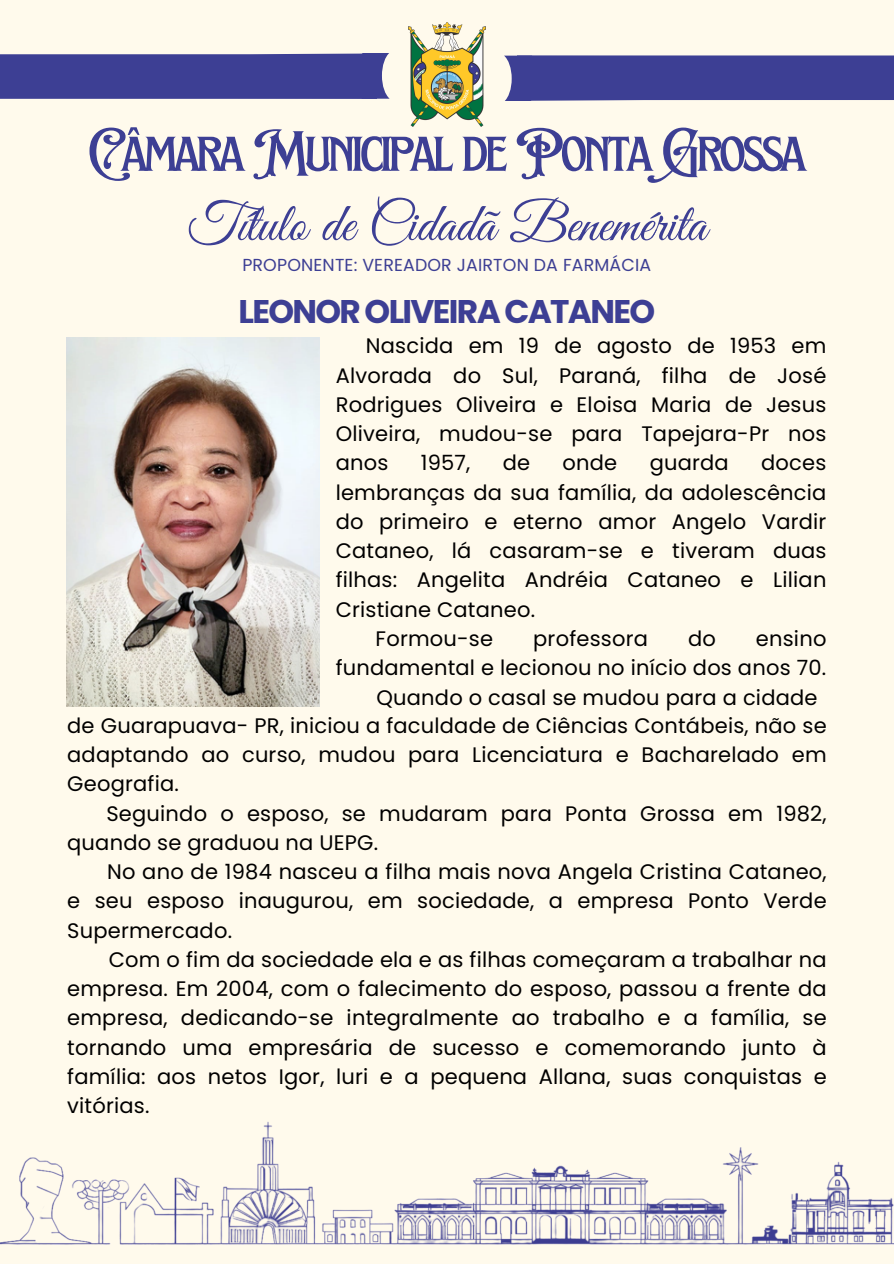
<style>
.page{position:relative;width:894px;height:1264px;background:#fff}
.page>*{position:absolute;margin:0;border:0;box-sizing:border-box;transform-origin:0 0}
.t1{font:59.7px "EFCO Brookshire";letter-spacing:-.06em;color:#3d3f94}
.t2{font:54.6px "Great Vibes";color:#3d3f94}
.t3{font:700 32.7px "Poppins";letter-spacing:-.05em;color:#3d3f94}
.t4{font:21px/29.2px "Poppins";letter-spacing:.01em;color:#000;text-align:justify}
.t5{font:17.4px "Poppins";letter-spacing:.01em;color:#3d3f94}
</style>
<div class="page">
<div style="left:0;top:0;width:893px;height:1263px;background:#fffaec"></div>
<img style="left:0;top:1122px;width:893px;height:123px">
<img style="left:408px;top:23px;width:77px;height:103px">
<svg style="left:0;top:53px;width:389px;height:46px;background:#444697"></svg>
<div style="left:504px;top:55px;width:389px;height:46px;background:#3d3f94"></div>
<img style="left:67px;top:338px;width:252px;height:368px">
<p class="t1" style="left:87px;top:116px;width:719px">Câmara Municipal de PontaGrossa</p>
<p class="t2" style="left:187px;top:194px;width:520px">Título de Cidadã Benemérita</p>
<h1 class="t5" style="left:242px;top:252px;width:410px">PROPONENTE: VEREADOR JAIRTON DA FARMÁCIA</h1>
<h1 class="t3" style="left:238px;top:288px;width:418px">LEONOR OLIVEIRA CATANEO</h1>
<p class="t4" style="left:335px;top:331px;width:492px;text-indent:30px">Nascida em 19 de agosto de 1953 em Alvorada do Sul, Paraná, filha de José Rodrigues Oliveira e Eloisa Maria de Jesus Oliveira, mudou-se para Tapejara-Pr nos anos</p>
<p class="t4" style="left:420px;top:448px;width:51px">1957,</p>
<p class="t4" style="left:502px;top:448px;width:29px">de</p>
<p class="t4" style="left:562px;top:448px;width:56px">onde</p>
<p class="t4" style="left:649px;top:448px;width:81px">guarda</p>
<p class="t4" style="left:761px;top:448px;width:67px">doces</p>
<p class="t4" style="left:335px;top:477px;width:492px">lembranças da sua família, da adolescência</p>
<p class="t4" style="left:335px;top:507px;width:492px">do primeiro e eterno amor Angelo Vardir</p>
<p class="t4" style="left:335px;top:536px;width:492px">Cataneo, lá casaram-se e tiveram duas</p>
<p class="t4" style="left:335px;top:565px;width:492px">filhas: Angelita Andréia Cataneo e Lilian</p>
<p class="t4" style="left:335px;top:594px;width:201px">Cristiane Cataneo.</p>
<p class="t4" style="left:375px;top:624px;width:119px">Formou-se</p>
<p class="t4" style="left:533px;top:624px;width:116px">professora</p>
<p class="t4" style="left:687px;top:624px;width:29px">do</p>
<p class="t4" style="left:755px;top:624px;width:72px">ensino</p>
<p class="t4" style="left:335px;top:653px;width:492px">fundamental e lecionou no início dos anos 70.</p>
<p class="t4" style="left:376px;top:682px;width:442px">Quando o casal se mudou para a cidade</p>
<h2 class="t4" style="left:67px;top:710px;width:760px">de Guarapuava- PR, iniciou a faculdade de Ciências Contábeis, não se</h2>
<h2 class="t4" style="left:67px;top:740px;width:760px">adaptando ao curso, mudou para Licenciatura e Bacharelado em</h2>
<h2 class="t4" style="left:67px;top:769px;width:113px">Geografia.</h2>
<h2 class="t4" style="left:106px;top:798px;width:721px">Seguindo o esposo, se mudaram para Ponta Grossa em 1982,</h2>
<h2 class="t4" style="left:67px;top:827px;width:312px">quando se graduou na UEPG.</h2>
<h2 class="t4" style="left:107px;top:857px;width:721px">No ano de 1984 nasceu a filha mais nova Angela Cristina Cataneo,</h2>
<h2 class="t4" style="left:67px;top:886px;width:760px">e seu esposo inaugurou, em sociedade, a empresa Ponto Verde</h2>
<h2 class="t4" style="left:67px;top:915px;width:166px">Supermercado.</h2>
<h2 class="t4" style="left:109px;top:944px;width:719px">Com o fim da sociedade ela e as filhas começaram a trabalhar na</h2>
<h2 class="t4" style="left:67px;top:974px;width:760px">empresa. Em 2004, com o falecimento do esposo, passou a frente da</h2>
<h2 class="t4" style="left:67px;top:1003px;width:760px">empresa, dedicando-se integralmente ao trabalho e a família, se</h2>
<h2 class="t4" style="left:67px;top:1032px;width:760px">tornando uma empresária de sucesso e comemorando junto à</h2>
<h2 class="t4" style="left:67px;top:1061px;width:760px">família: aos netos Igor, luri e a pequena Allana, suas conquistas e</h2>
<h2 class="t4" style="left:67px;top:1091px;width:84px">vitórias.</h2>
</div>
